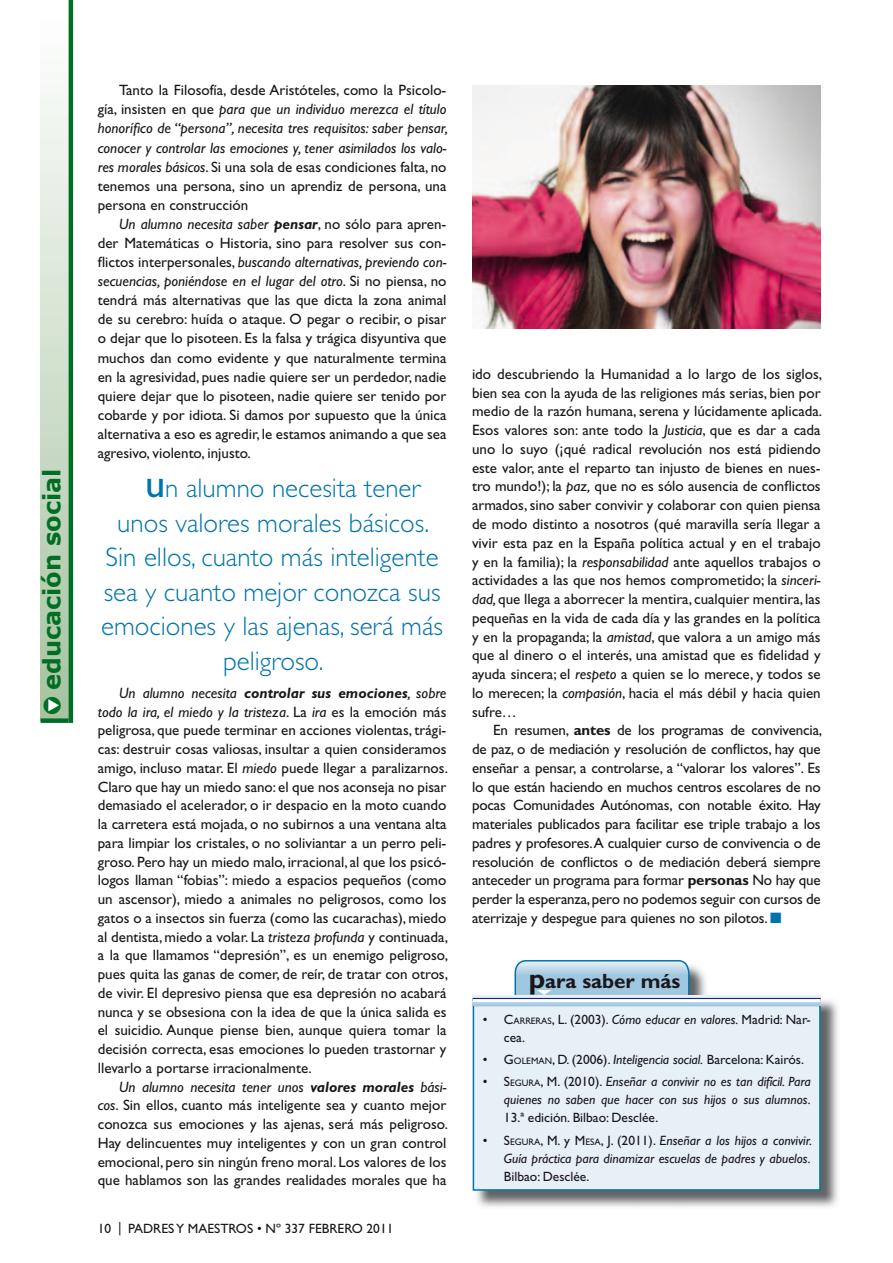
<style>
.page{position:relative;width:893px;height:1263px;background:#fff}
.page>*{position:absolute;margin:0;border:0;box-sizing:border-box;transform-origin:0 0}
.t1{font:300 27px "Gill Sans Std";color:#0074ab}
.t2{font:700 24px "Verdana";color:#006f25}
.t3{font:700 20.7px "Gill Sans Std";color:#1a171c}
.t4{font:15px/18.8px "Gill Sans Std";color:#1a171c;text-align:justify}
.t5{font:italic 13.5px "Gill Sans Std";color:#1a171c}
.t6{font:13.5px "Gill Sans Std";color:#1a171c}
.t7{font:9.45px "Gill Sans Std";color:#1a171c}
.s1{color:#fff}
.s2{font-style:italic}
.s3{font-weight:700;font-style:italic}
.s4{font-weight:400;font-size:40.5px}
.s5{font-weight:700}
.s6{color:#0074ab}
.s7{font-size:28.5px}
.s8{font-size:13.5px}
.s9{font-style:normal}
.s10{font-style:normal;font-size:9.45px}
</style>
<div class="page">
<div style="left:41px;top:0;width:30px;height:721px;background:linear-gradient(to bottom,#fff,#a6c29f)"></div>
<div style="left:41px;top:718px;width:28px;height:5px;background:#006f25"></div>
<hr style="left:69px;top:0;width:4px;height:723px;background:#006f25">
<img style="left:472px;top:85px;width:349px;height:243px">
<img style="left:476px;top:965px;width:362px;height:242px">
<svg style="left:514px;top:960px;width:176px;height:35px;background:#a5cae0"></svg>
<div style="left:473px;top:1005px;width:347px;height:185px;background:#e7f0f7"></div>
<div style="left:473px;top:1005px;width:348px;height:186px;border:2px solid #0074ab"></div>
<svg style="left:473px;top:995px;width:348px;height:11px;background:#c3daea"></svg>
<hr style="left:473px;top:998px;width:348px;height:3px;background:#11286c">
<hr style="left:473px;top:999px;width:348px;height:3px;background:#fff">
<h2 class="t2" style="left:36px;top:715px;width:247px;rotate:-90deg"><span class="s1">▼</span>● educación social</h2>
<p class="t4" style="left:98px;top:82px;width:352px;text-indent:21px">Tanto la Filosofía, desde Aristóteles, como la Psicolo&shy;gía, insisten en que <span class="s2">para que un individuo merezca el título honorífico de “persona”, necesita tres requisitos: saber pensar, conocer y controlar las emociones y, tener asimilados los valo&shy;res morales básicos</span>. Si una sola de esas condiciones falta, no tenemos una persona, sino un aprendiz de persona, una persona en construcción</p>
<p class="t4" style="left:98px;top:216px;width:350px;text-indent:21px"><span class="s2">Un alumno necesita saber</span> <span class="s3">pensar</span>, no sólo para apren&shy;der Matemáticas o Historia, sino para resolver sus con&shy;flictos interpersonales, <span class="s2">buscando alternativas, previendo con&shy;secuencias, poniéndose en el lugar del otro</span>. Si no piensa, no tendrá más alternativas que las que dicta la zona animal de su cerebro: huída o ataque. O pegar o recibir, o pisar o dejar que lo pisoteen. Es la falsa y trágica disyuntiva que muchos dan como evidente y que naturalmente termina en la agresividad, pues nadie quiere ser un perdedor, nadie quiere dejar que lo pisoteen, nadie quiere ser tenido por cobarde y por idiota. Si damos por supuesto que la única alternativa a eso es agredir, le estamos animando a que sea agresivo, violento, injusto.</p>
<h1 class="t1" style="left:145px;top:479px;width:277px"><span class="s4">u</span>n alumno necesita tener</h1>
<h1 class="t1" style="left:117px;top:513px;width:313px">unos valores morales básicos.</h1>
<h1 class="t1" style="left:106px;top:548px;width:335px">Sin ellos, cuanto más inteligente</h1>
<h1 class="t1" style="left:104px;top:582px;width:338px">sea y cuanto mejor conozca sus</h1>
<h1 class="t1" style="left:101px;top:617px;width:344px">emociones y las ajenas, será más</h1>
<h1 class="t1" style="left:223px;top:651px;width:102px">peligroso.</h1>
<p class="t4" style="left:98px;top:685px;width:352px;text-indent:21px"><span class="s2">Un alumno necesita</span> <span class="s3">controlar sus emociones</span><span class="s2">, sobre todo la ira, el miedo y la tristeza</span>. La <span class="s2">ira</span> es la emoción más peligrosa, que puede terminar en acciones violentas, trági&shy;cas: destruir cosas valiosas, insultar a quien consideramos amigo, incluso matar. El <span class="s2">miedo</span> puede llegar a paralizarnos.<br>Claro que hay un miedo sano: el que nos aconseja no pisar demasiado el acelerador, o ir despacio en la moto cuando la carretera está mojada, o no subirnos a una ventana alta para limpiar los cristales, o no soliviantar a un perro peli&shy;groso. Pero hay un miedo malo, irracional, al que los psicó&shy;logos llaman “fobias”: miedo a espacios pequeños (como un ascensor), miedo a animales no peligrosos, como los gatos o a insectos sin fuerza (como las cucarachas), miedo al dentista, miedo a volar. La <span class="s2">tristeza profunda</span> y continuada, a la que llamamos “depresión”, es un enemigo peligroso, pues quita las ganas de comer, de reír, de tratar con otros, de vivir. El depresivo piensa que esa depresión no acabará nunca y se obsesiona con la idea de que la única salida es el suicidio. Aunque piense bien, aunque quiera tomar la decisión correcta, esas emociones lo pueden trastornar y llevarlo a portarse irracionalmente.</p>
<p class="t4" style="left:98px;top:1079px;width:352px;text-indent:21px"><span class="s2">Un alumno necesita tener unos</span> <span class="s3">valores morales</span> <span class="s2">bási&shy;cos</span>. Sin ellos, cuanto más inteligente sea y cuanto mejor conozca sus emociones y las ajenas, será más peligroso.<br>Hay delincuentes muy inteligentes y con un gran control emocional, pero sin ningún freno moral. Los valores de los que hablamos son las grandes realidades morales que ha</p>
<p class="t6" style="left:98px;top:1224px;width:297px">10 | PADRES Y MAESTROS • Nº 337 FEBRERO 2011</p>
<p class="t4" style="left:472px;top:366px;width:352px">ido descubriendo la Humanidad a lo largo de los siglos, bien sea con la ayuda de las religiones más serias, bien por medio de la razón humana, serena y lúcidamente aplicada.<br>Esos valores son: ante todo la <span class="s2">Justicia</span>, que es dar a cada uno lo suyo (¡qué radical revolución nos está pidiendo este valor, ante el reparto tan injusto de bienes en nues&shy;tro mundo!); la <span class="s2">paz,</span> que no es sólo ausencia de conflictos armados, sino saber convivir y colaborar con quien piensa de modo distinto a nosotros (qué maravilla sería llegar a vivir esta paz en la España política actual y en el trabajo y en la familia); la <span class="s2">responsabilidad</span> ante aquellos trabajos o actividades a las que nos hemos comprometido; la <span class="s2">sinceri&shy;dad,</span> que llega a aborrecer la mentira, cualquier mentira, las pequeñas en la vida de cada día y las grandes en la política y en la propaganda; la <span class="s2">amistad</span>, que valora a un amigo más que al dinero o el interés, una amistad que es fidelidad y ayuda sincera; el <span class="s2">respeto</span> a quien se lo merece, y todos se lo merecen; la <span class="s2">compasión</span>, hacia el más débil y hacia quien sufre…</p>
<p class="t4" style="left:472px;top:722px;width:352px;text-indent:21px">En resumen, <span class="s5">antes</span> de los programas de convivencia, de paz, o de mediación y resolución de conflictos, hay que enseñar a pensar, a controlarse, a “valorar los valores”. Es lo que están haciendo en muchos centros escolares de no pocas Comunidades Autónomas, con notable éxito. Hay materiales publicados para facilitar ese triple trabajo a los padres y profesores. A cualquier curso de convivencia o de resolución de conflictos o de mediación deberá siempre anteceder un programa para formar <span class="s5">personas</span> No hay que perder la esperanza, pero no podemos seguir con cursos de aterrizaje y despegue para quienes no son pilotos. <span class="s6">■</span></p>
<h3 class="t3" style="left:529px;top:973px;width:153px"><span class="s7">p</span>ara saber más</h3>
<p class="t6" style="left:483px;top:1014px;width:6px">•</p>
<p class="t6" style="left:552px;top:1014px;width:260px">, L. (2003). <span class="s2">Cómo educar en valores.</span> Madrid: Nar-</p>
<p class="t7" style="left:504px;top:1017px;width:49px"><span class="s8">C</span>ARRERAS</p>
<p class="t6" style="left:504px;top:1032px;width:23px">cea.</p>
<p class="t6" style="left:483px;top:1055px;width:6px">•</p>
<p class="t6" style="left:552px;top:1055px;width:253px">, D. (2006). <span class="s2">Inteligencia social.</span> Barcelona: Kairós.</p>
<p class="t7" style="left:504px;top:1057px;width:50px"><span class="s8">G</span>OLEMAN</p>
<p class="t6" style="left:483px;top:1077px;width:6px">•</p>
<p class="t5" style="left:540px;top:1077px;width:272px"><span class="s9">, M. (2010).</span> Enseñar a convivir no es tan difícil. Para</p>
<p class="t7" style="left:504px;top:1080px;width:38px"><span class="s8">S</span>EGURA</p>
<p class="t5" style="left:504px;top:1095px;width:308px">quienes no saben que hacer con sus hijos o sus alumnos.</p>
<p class="t6" style="left:504px;top:1113px;width:156px">13.ª edición. Bilbao: Desclée.</p>
<p class="t6" style="left:483px;top:1135px;width:6px">•</p>
<p class="t5" style="left:540px;top:1135px;width:273px"><span class="s9">, M. y M</span><span class="s10">ESA</span><span class="s9">, J. (2011).</span> Enseñar a los hijos a convivir.</p>
<p class="t7" style="left:504px;top:1138px;width:38px"><span class="s8">S</span>EGURA</p>
<p class="t5" style="left:504px;top:1153px;width:308px">Guía práctica para dinamizar escuelas de padres y abuelos.</p>
<p class="t6" style="left:504px;top:1171px;width:87px">Bilbao: Desclée.</p>
</div>
